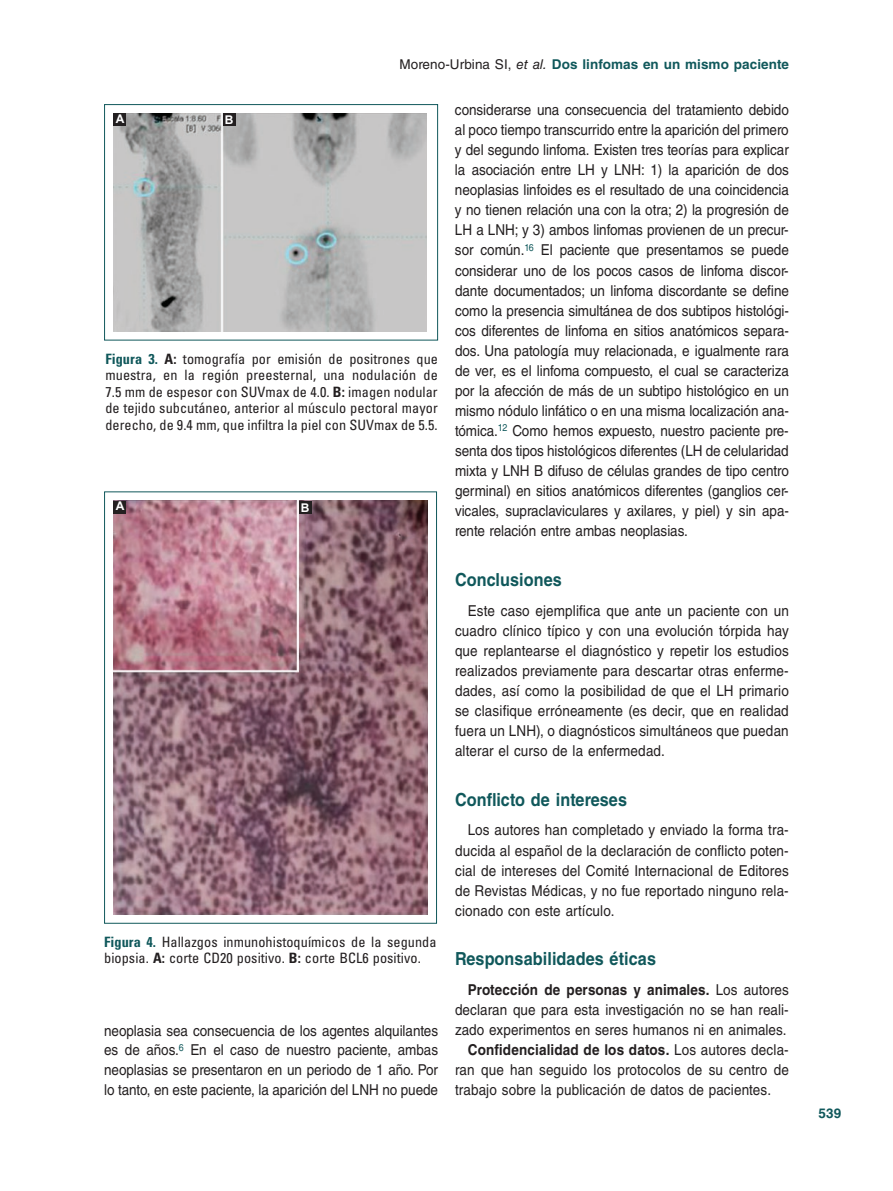
<style>
.page{position:relative;width:893px;height:1191px;background:#fff}
.page>*{position:absolute;margin:0;border:0;box-sizing:border-box;transform-origin:0 0}
.t1{font:700 18px "Helvetica LT Std";letter-spacing:.005em;color:#10585b;scale:.9 1}
.t2{font:15px/20.1px "Helvetica LT Std";letter-spacing:.005em;color:#231f20;text-align:justify;scale:.9 1}
.t3{font:700 15px "Helvetica LT Std";letter-spacing:.01em;color:#231f20;scale:.9 1}
.t4{font:condensed 14.25px/16.5px "Univers LT Std";letter-spacing:.005em;color:#231f20}
.t5{font:700 13.5px "Helvetica LT Std";letter-spacing:.005em;color:#10585b}
.t6{font:700 12px "Arial";color:#fff}
.s1{font-weight:400;color:#231f20}
.s2{font-weight:400;font-style:italic;color:#231f20}
.s3{font-weight:700;color:#10585b}
.s4{font-weight:700}
.s5{font-weight:400}
</style>
<div class="page">
<img style="left:113px;top:501px;width:315px;height:413px">
<div style="left:104px;top:491px;width:333px;height:432px;border:1px solid #10585b"></div>
<div style="left:299px;top:501px;width:13px;height:12px;background:#231f20"></div>
<div style="left:114px;top:501px;width:12px;height:12px;background:#231f20"></div>
<img style="left:113px;top:113px;width:313px;height:218px">
<div style="left:104px;top:104px;width:334px;height:236px;border:1px solid #10585b"></div>
<div style="left:223px;top:113px;width:13px;height:13px;background:#231f20"></div>
<div style="left:113px;top:113px;width:13px;height:13px;background:#231f20"></div>
<p class="t5" style="left:399px;top:56px;width:391px"><span class="s1">Moreno-Urbina SI,</span> <span class="s2">et al.</span> Dos linfomas en un mismo paciente</p>
<p class="t6" style="left:116px;top:110px;width:10px">A</p>
<p class="t6" style="left:225px;top:111px;width:10px">B</p>
<p class="t4" style="left:105px;top:350px;width:334px;text-align:justify"><span class="s3">Figura 3.</span> <span class="s4">A:</span> tomografía por emisión de positrones que muestra, en la región preesternal, una nodulación de 7.5 mm de espesor con SUVmax de 4.0. <span class="s4">B:</span> imagen nodular de tejido subcutáneo, anterior al músculo pectoral mayor derecho, de 9.4 mm, que infiltra la piel con SUVmax de 5.5.</p>
<p class="t6" style="left:116px;top:498px;width:10px">A</p>
<p class="t6" style="left:301px;top:499px;width:10px">B</p>
<p class="t4" style="left:104px;top:933px;width:334px"><span class="s3">Figura 4.</span> Hallazgos inmunohistoquímicos de la segunda biopsia. <span class="s4">A:</span> corte CD20 positivo. <span class="s4">B:</span> corte BCL6 positivo.</p>
<p class="t2" style="left:104px;top:1020px;width:373px;line-height:19.6px">neoplasia sea consecuencia de los agentes alquilantes es de años.<sup>6</sup> En el caso de nuestro paciente, ambas neoplasias se presentaron en un periodo de 1 año. Por lo tanto, en este paciente, la aparición del LNH no puede</p>
<p class="t2" style="left:455px;top:100px;width:373px">considerarse una consecuencia del tratamiento debido al poco tiempo transcurrido entre la aparición del primero y del segundo linfoma. Existen tres teorías para explicar la asociación entre LH y LNH: 1) la aparición de dos neoplasias linfoides es el resultado de una coincidencia y no tienen relación una con la otra; 2) la progresión de LH a LNH; y 3) ambos linfomas provienen de un precur&shy;sor común.<sup>16</sup> El paciente que presentamos se puede considerar uno de los pocos casos de linfoma discor&shy;dante documentados; un linfoma discordante se define como la presencia simultánea de dos subtipos histológi&shy;cos diferentes de linfoma en sitios anatómicos separa&shy;dos. Una patología muy relacionada, e igualmente rara de ver, es el linfoma compuesto, el cual se caracteriza por la afección de más de un subtipo histológico en un mismo nódulo linfático o en una misma localización ana&shy;tómica.<sup>12</sup> Como hemos expuesto, nuestro paciente pre&shy;senta dos tipos histológicos diferentes (LH de celularidad mixta y LNH B difuso de células grandes de tipo centro germinal) en sitios anatómicos diferentes (ganglios cer&shy;vicales, supraclaviculares y axilares, y piel) y sin apa&shy;rente relación entre ambas neoplasias.</p>
<p class="t1" style="left:455px;top:568px;width:120px">Conclusiones</p>
<p class="t2" style="left:455px;top:600px;width:372px;text-indent:13px">Este caso ejemplifica que ante un paciente con un cuadro clínico típico y con una evolución tórpida hay que replantearse el diagnóstico y repetir los estudios realizados previamente para descartar otras enferme&shy;dades, así como la posibilidad de que el LH primario se clasifique erróneamente (es decir, que en realidad fuera un LNH), o diagnósticos simultáneos que puedan alterar el curso de la enfermedad.</p>
<p class="t1" style="left:455px;top:788px;width:193px">Conflicto de intereses</p>
<p class="t2" style="left:455px;top:820px;width:372px;text-indent:13px">Los autores han completado y enviado la forma tra&shy;ducida al español de la declaración de conflicto poten&shy;cial de intereses del Comité Internacional de Editores de Revistas Médicas, y no fue reportado ninguno rela&shy;cionado con este artículo.</p>
<p class="t1" style="left:455px;top:947px;width:225px">Responsabilidades éticas</p>
<p class="t3" style="left:468px;top:980px;width:358px">Protección de personas y animales. <span class="s5">Los autores</span></p>
<p class="t2" style="left:455px;top:999px;width:372px">declaran que para esta investigación no se han reali-</p>
<p class="t2" style="left:455px;top:1019px;width:370px">zado experimentos en seres humanos ni en animales.</p>
<p class="t3" style="left:468px;top:1040px;width:358px">Confidencialidad de los datos. <span class="s5">Los autores decla-</span></p>
<p class="t2" style="left:455px;top:1059px;width:372px">ran que han seguido los protocolos de su centro de</p>
<p class="t2" style="left:455px;top:1080px;width:353px">trabajo sobre la publicación de datos de pacientes.</p>
<p class="t5" style="left:819px;top:1104px;width:24px">539</p>
</div>
